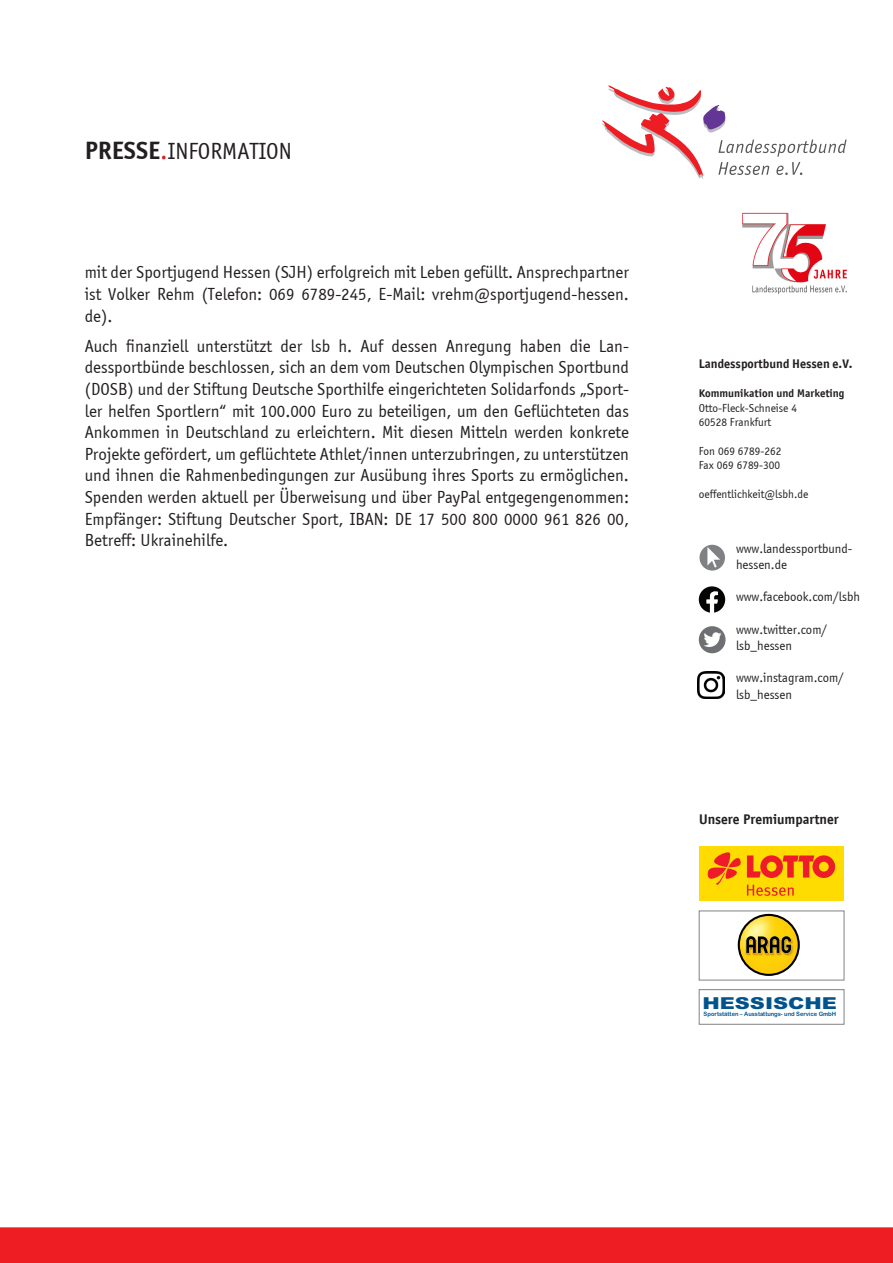
<style>
.page{position:relative;width:893px;height:1263px;background:#fff}
.page>*{position:absolute;margin:0;border:0;box-sizing:border-box;transform-origin:0 0}
.Grundtext{font:24px "Sportiv";color:#231f20}
.Grundtext-2{font:18px/21.6px "Sportiv";color:#231f20;text-align:justify}
.t1{font:900 16.5px "Arial";color:#01538e;scale:1.27 1}
.t2{font:700 15px "Sportiv";color:#231f20}
.t3{font:13.5px/16.2px "Sportiv";color:#231f20}
.t4{font:700 13.5px "Sportiv";color:#231f20}
.t5{font:12px "Sportiv";color:#231f20}
.t6{font:700 12px "Sportiv";color:#231f20}
.t7{font:6px "Arial Rounded MT Bold";color:#01538e;scale:.96 1}
.s1{font-weight:700;font-size:27px}
.s2{font-size:27px;color:#d1232a}
</style>
<div class="page">
<div style="left:0;top:1227px;width:893px;height:36px;background:#ee1d23"></div>
<svg style="left:602px;top:85px;width:245px;height:94px"></svg>
<div style="left:699px;top:846px;width:145px;height:55px;background:#ffdc01"></div>
<svg style="left:747px;top:855px;width:88px;height:23px"></svg>
<svg style="left:708px;top:852px;width:33px;height:33px"></svg>
<svg style="left:747px;top:885px;width:47px;height:11px"></svg>
<svg style="left:738px;top:914px;width:62px;height:62px"></svg>
<img style="left:740px;top:916px;width:58px;height:58px;border-radius:29px">
<svg style="left:746px;top:936px;width:45px;height:17px"></svg>
<div style="left:699px;top:910px;width:145px;height:70px;border:1px solid #808285"></div>
<div style="left:699px;top:989px;width:145px;height:36px;border:1px solid #808285"></div>
<svg style="left:699px;top:586px;width:26px;height:27px"></svg>
<img style="left:699px;top:626px;width:26px;height:27px;border-radius:13px">
<img style="left:699px;top:545px;width:26px;height:26px;border-radius:13px">
<img style="left:698px;top:672px;width:27px;height:27px">
<img style="left:742px;top:212px;width:104px;height:83px">
<p class="Grundtext" style="left:85px;top:138px;width:209px"><span class="s1">PRESSE</span><span class="s2">.</span>INFORMATION</p>
<p class="Grundtext-2" style="left:85px;top:262px;width:546px">mit der Sportjugend Hessen (SJH) erfolgreich mit Leben gefüllt. Ansprechpartner ist Volker Rehm (Telefon: 069 6789-245, E-Mail: vrehm@sportjugend-hessen. de).</p>
<p class="Grundtext-2" style="left:85px;top:335px;width:546px">Auch finanziell unterstützt der lsb h. Auf dessen Anregung haben die Lan&shy;dessportbünde beschlossen, sich an dem vom Deutschen Olympischen Sportbund (DOSB) und der Stiftung Deutsche Sporthilfe eingerichteten Solidarfonds „Sport&shy;ler helfen Sportlern“ mit 100.000 Euro zu beteiligen, um den Geflüchteten das Ankommen in Deutschland zu erleichtern. Mit diesen Mitteln werden konkrete Projekte gefördert, um geflüchtete Athlet/innen unterzubringen, zu unterstützen und ihnen die Rahmenbedingungen zur Ausübung ihres Sports zu ermöglichen.<br>Spenden werden aktuell per Überweisung und über PayPal entgegengenommen:<br>Empfänger: Stiftung Deutscher Sport, IBAN: DE 17 500 800 0000 961 826 00, Betreff: Ukrainehilfe.</p>
<p class="t4" style="left:699px;top:356px;width:155px">Landessportbund Hessen e.V.</p>
<p class="t6" style="left:699px;top:386px;width:147px">Kommunikation und Marketing</p>
<p class="t5" style="left:699px;top:401px;width:100px">Otto-Fleck-Schneise 4</p>
<p class="t5" style="left:699px;top:415px;width:74px">60528 Frankfurt</p>
<p class="t5" style="left:699px;top:444px;width:84px">Fon 069 6789-262</p>
<p class="t5" style="left:699px;top:459px;width:83px">Fax 069 6789-300</p>
<p class="t5" style="left:699px;top:487px;width:111px">oeffentlichkeit@lsbh.de</p>
<p class="t3" style="left:736px;top:540px;width:118px">www.landessportbund&shy;hessen.de</p>
<p class="t3" style="left:736px;top:589px;width:125px">www.facebook.com/lsbh</p>
<p class="t3" style="left:736px;top:621px;width:93px">www.twitter.com/ lsb_hessen</p>
<p class="t3" style="left:736px;top:670px;width:109px">www.instagram.com/ lsb_hessen</p>
<p class="t2" style="left:699px;top:811px;width:141px">Unsere Premiumpartner</p>
<p class="t1" style="left:702px;top:991px;width:108px">HESSISCHE</p>
<p class="t7" style="left:704px;top:1011px;width:140px">Sportstätten – Ausstattungs- und Service GmbH</p>
</div>
